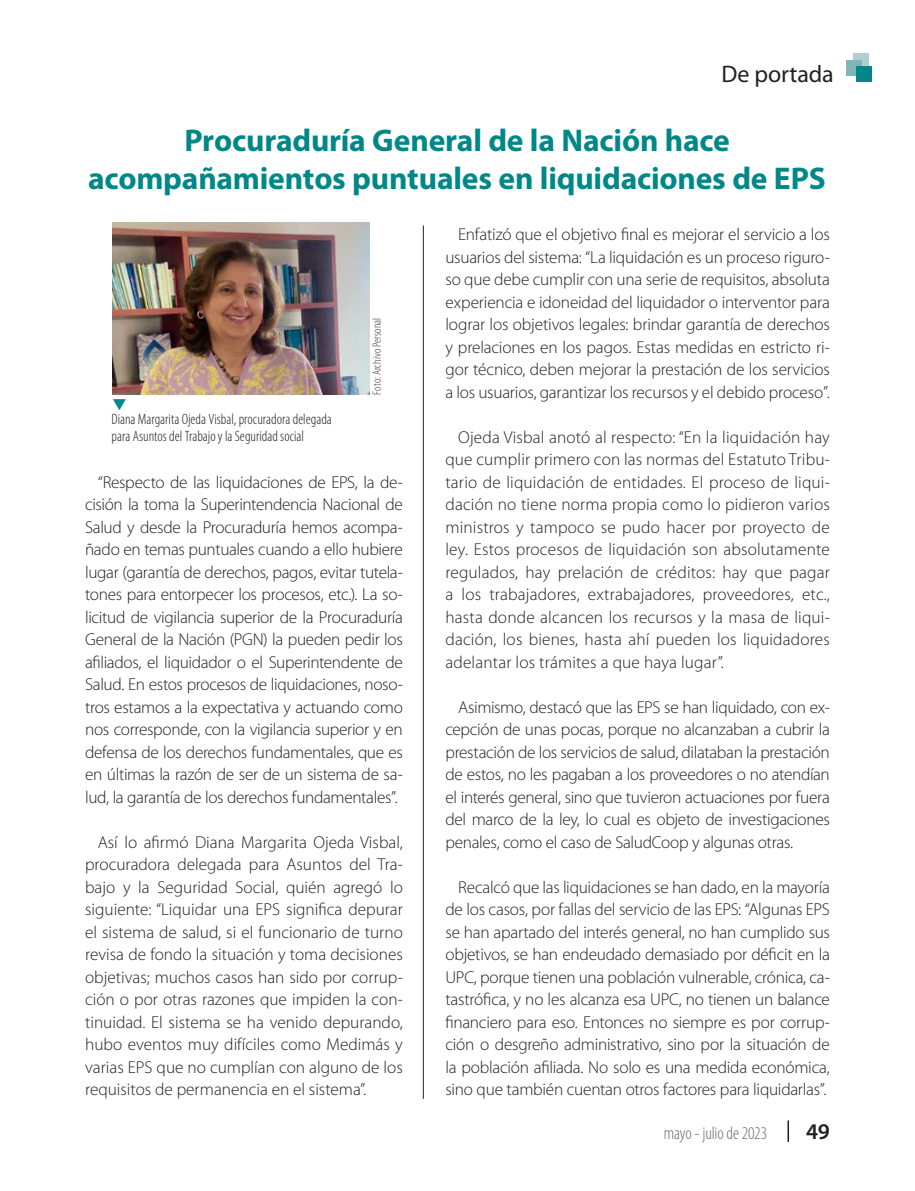
<style>
.page{position:relative;width:915px;height:1191px;background:#fff}
.page>*{position:absolute;margin:0;border:0;box-sizing:border-box;transform-origin:0 0}
.SUBTITULO_1{font:700 31.5px/37.8px "Myriad Pro";letter-spacing:-.005em;color:#008787;text-align:center}
.t1{font:24px "Myriad Pro";letter-spacing:-.005em;color:#231f20}
.t2{font:600 22.5px "Myriad Pro";color:#231f20}
.t3{font:300 condensed 18px "Myriad Pro";letter-spacing:-.01em;color:#6c6d70}
.TEXTO_GENERAL_OK{font:300 17.25px/22.5px "Myriad Pro";letter-spacing:-.01em;color:#231f20;text-align:justify}
.CARGO_PIE_DE_FOTO{font:300 condensed 15px/16.5px "Myriad Pro";color:#231f20}
.CARGO_PIE_DE_FOTO-2{font:300 condensed 12px "Myriad Pro";letter-spacing:.01em;color:#3e3e3f}
</style>
<div class="page">
<div style="left:852px;top:53px;width:16px;height:16px;background:#b1ced1"></div>
<div style="left:846px;top:60px;width:16px;height:16px;background:#80b5b9"></div>
<div style="left:855px;top:66px;width:16px;height:16px;background:#008787"></div>
<svg style="left:787px;top:1120px;width:1px;height:21px"></svg>
<hr style="left:423px;top:225px;width:1px;height:873px;background:#231f20">
<img style="left:112px;top:222px;width:257px;height:172px">
<h2 class="t1" style="left:721px;top:59px;width:114px">De portada</h2>
<p class="SUBTITULO_1" style="left:88px;top:121px;width:739px">Procuraduría General de la Nación hace acompañamientos puntuales en liquidaciones de EPS</p>
<p class="TEXTO_GENERAL_OK" style="left:445px;top:223px;width:386px;text-indent:13px">Enfatizó que el objetivo final es mejorar el servicio a los usuarios del sistema: “La liquidación es un proceso riguro&shy;so que debe cumplir con una serie de requisitos, absoluta experiencia e idoneidad del liquidador o interventor para lograr los objetivos legales: brindar garantía de derechos y prelaciones en los pagos. Estas medidas en estricto ri&shy;gor técnico, deben mejorar la prestación de los servicios a los usuarios, garantizar los recursos y el debido proceso”.</p>
<p class="TEXTO_GENERAL_OK" style="left:445px;top:426px;width:386px;text-indent:13px">Ojeda Visbal anotó al respecto: “En la liquidación hay que cumplir primero con las normas del Estatuto Tribu&shy;tario de liquidación de entidades. El proceso de liqui&shy;dación no tiene norma propia como lo pidieron varios ministros y tampoco se pudo hacer por proyecto de ley. Estos procesos de liquidación son absolutamente regulados, hay prelación de créditos: hay que pagar a los trabajadores, extrabajadores, proveedores, etc., hasta donde alcancen los recursos y la masa de liqui&shy;dación, los bienes, hasta ahí pueden los liquidadores adelantar los trámites a que haya lugar”.</p>
<p class="TEXTO_GENERAL_OK" style="left:445px;top:696px;width:386px;text-indent:13px">Asimismo, destacó que las EPS se han liquidado, con ex&shy;cepción de unas pocas, porque no alcanzaban a cubrir la prestación de los servicios de salud, dilataban la prestación de estos, no les pagaban a los proveedores o no atendían el interés general, sino que tuvieron actuaciones por fuera del marco de la ley, lo cual es objeto de investigaciones penales, como el caso de SaludCoop y algunas otras.</p>
<p class="TEXTO_GENERAL_OK" style="left:445px;top:876px;width:386px;text-indent:13px">Recalcó que las liquidaciones se han dado, en la mayoría de los casos, por fallas del servicio de las EPS: “Algunas EPS se han apartado del interés general, no han cumplido sus objetivos, se han endeudado demasiado por déficit en la UPC, porque tienen una población vulnerable, crónica, ca&shy;tastrófica, y no les alcanza esa UPC, no tienen un balance financiero para eso. Entonces no siempre es por corrup&shy;ción o desgreño administrativo, sino por la situación de la población afiliada. No solo es una medida económica, sino que también cuentan otros factores para liquidarlas”.</p>
<p class="CARGO_PIE_DE_FOTO-2" style="left:370px;top:394px;width:78px;rotate:-90deg">Foto: Archivo Personal</p>
<p class="CARGO_PIE_DE_FOTO" style="left:111px;top:411px;width:222px">Diana Margarita Ojeda Visbal, procuradora delegada para Asuntos del Trabajo y la Seguridad social</p>
<p class="TEXTO_GENERAL_OK" style="left:85px;top:471px;width:319px;text-indent:13px">“Respecto de las liquidaciones de EPS, la de&shy;cisión la toma la Superintendencia Nacional de Salud y desde la Procuraduría hemos acompa&shy;ñado en temas puntuales cuando a ello hubiere lugar (garantía de derechos, pagos, evitar tutela&shy;tones para entorpecer los procesos, etc.). La so&shy;licitud de vigilancia superior de la Procuraduría General de la Nación (PGN) la pueden pedir los afiliados, el liquidador o el Superintendente de Salud. En estos procesos de liquidaciones, noso&shy;tros estamos a la expectativa y actuando como nos corresponde, con la vigilancia superior y en defensa de los derechos fundamentales, que es en últimas la razón de ser de un sistema de sa&shy;lud, la garantía de los derechos fundamentales”.</p>
<p class="TEXTO_GENERAL_OK" style="left:85px;top:831px;width:319px;text-indent:13px">Así lo afirmó Diana Margarita Ojeda Visbal, procuradora delegada para Asuntos del Tra&shy;bajo y la Seguridad Social, quién agregó lo siguiente: “Liquidar una EPS significa depurar el sistema de salud, si el funcionario de turno revisa de fondo la situación y toma decisiones objetivas; muchos casos han sido por corrup&shy;ción o por otras razones que impiden la con&shy;tinuidad. El sistema se ha venido depurando, hubo eventos muy difíciles como Medimás y varias EPS que no cumplían con alguno de los requisitos de permanencia en el sistema”.</p>
<p class="t3" style="left:663px;top:1123px;width:105px">mayo - julio de 2023</p>
<h3 class="t2" style="left:805px;top:1116px;width:25px">49</h3>
</div>
